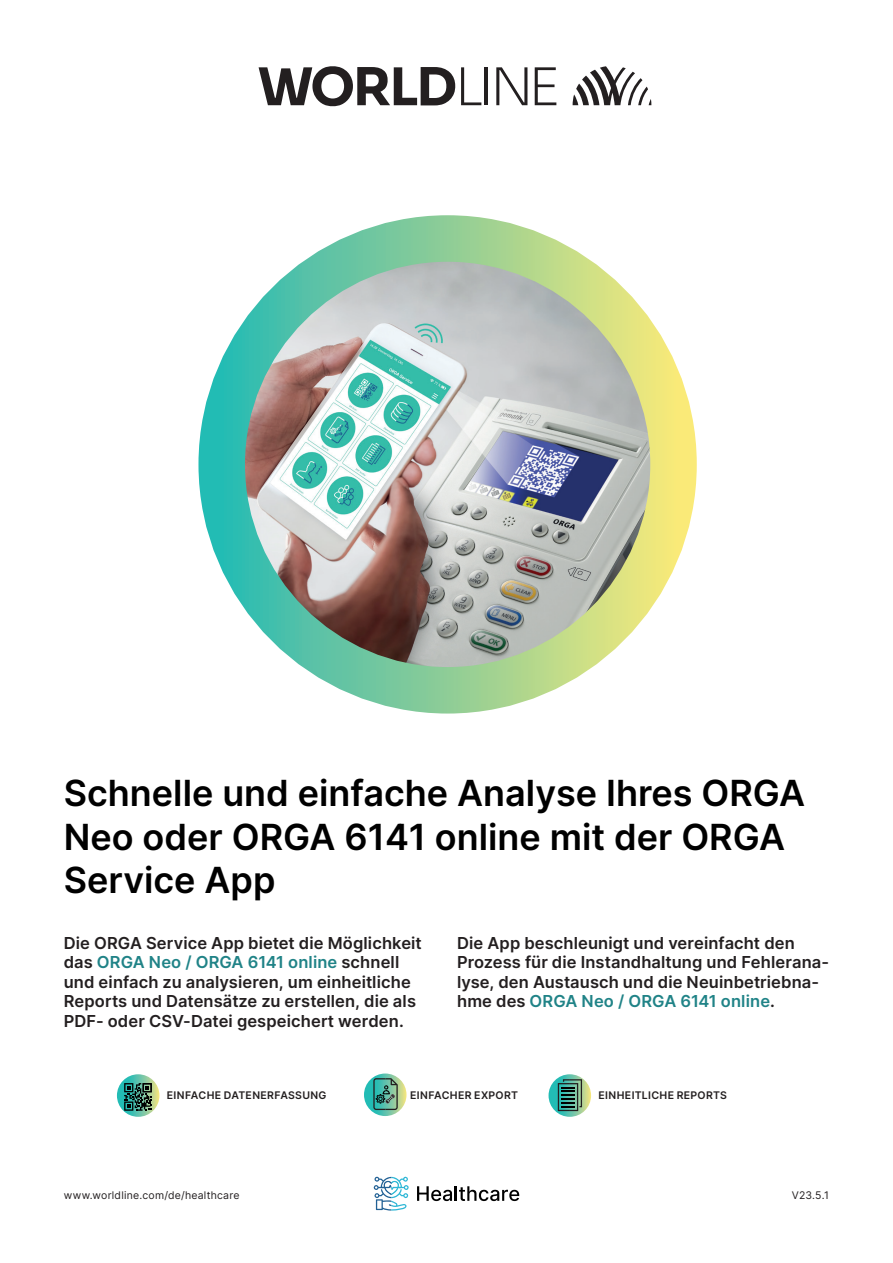
<style>
.page{position:relative;width:893px;height:1263px;background:#fff}
.page>*{position:absolute;margin:0;border:0;box-sizing:border-box;transform-origin:0 0}
.t1{font:600 36px/43.2px "Inter";color:#000}
.t2{font:600 16.5px/19.5px "Inter";letter-spacing:.005em;color:#231f20}
.t3{font:600 10.5px "Inter";letter-spacing:.03em;color:#231f20}
.t4{font:10.5px "Inter";letter-spacing:.025em;color:#231f20}
.s1{color:#208387}
</style>
<div class="page">
<svg style="left:549px;top:1074px;width:42px;height:43px"></svg>
<svg style="left:364px;top:1073px;width:42px;height:43px"></svg>
<svg style="left:117px;top:1074px;width:42px;height:43px"></svg>
<img style="left:222px;top:238px;width:451px;height:452px;border-radius:226px">
<div style="left:198px;top:215px;width:499px;height:498px;border:46px solid #fff;border-radius:50%"></div>
<svg style="left:124px;top:1083px;width:28px;height:28px"></svg>
<svg style="left:373px;top:1078px;width:25px;height:32px"></svg>
<svg style="left:558px;top:1079px;width:24px;height:32px"></svg>
<svg style="left:417px;top:1186px;width:102px;height:15px"></svg>
<svg style="left:373px;top:1176px;width:36px;height:34px"></svg>
<svg style="left:573px;top:66px;width:78px;height:39px"></svg>
<svg style="left:461px;top:67px;width:20px;height:38px"></svg>
<hr style="left:485px;top:67px;width:3px;height:38px;background:#231f20">
<svg style="left:535px;top:67px;width:21px;height:38px"></svg>
<svg style="left:496px;top:67px;width:31px;height:38px"></svg>
<svg style="left:259px;top:66px;width:196px;height:41px"></svg>
<h1 class="t1" style="left:64px;top:771px;width:743px">Schnelle und einfache Analyse Ihres ORGA<br>Neo oder ORGA 6141 online mit der ORGA<br>Service App</h1>
<p class="t2" style="left:64px;top:933px;width:360px">Die ORGA Service App bietet die Möglichkeit das <span class="s1">ORGA Neo / ORGA 6141 online</span> schnell und einfach zu analysieren, um einheitliche Reports und Datensätze zu erstellen, die als PDF- oder CSV-Datei gespeichert werden.</p>
<p class="t2" style="left:457px;top:933px;width:374px">Die App beschleunigt und vereinfacht den Prozess für die Instandhaltung und Fehlerana&shy;lyse, den Austausch und die Neuinbetriebna&shy;hme des <span class="s1">ORGA Neo / ORGA 6141 online</span>.</p>
<p class="t3" style="left:167px;top:1087px;width:161px">EINFACHE DATENERFASSUNG</p>
<p class="t3" style="left:410px;top:1087px;width:109px">EINFACHER EXPORT</p>
<p class="t3" style="left:599px;top:1087px;width:130px">EINHEITLICHE REPORTS</p>
<p class="t4" style="left:64px;top:1188px;width:177px">www.worldline.com/de/healthcare</p>
<p class="t4" style="left:792px;top:1188px;width:39px">V23.5.1</p>
</div>
